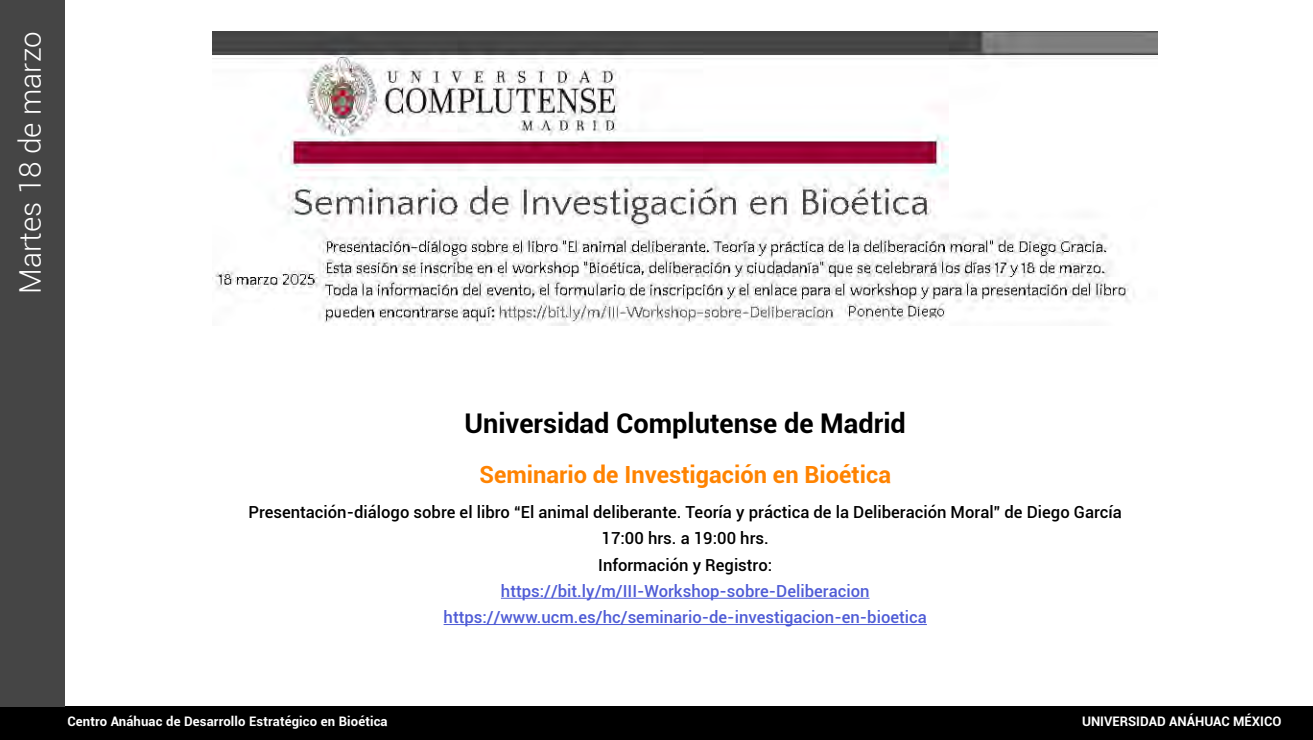
<style>
.page{position:relative;width:1313px;height:740px;background:#fff}
.page>*{position:absolute;margin:0;border:0;box-sizing:border-box;transform-origin:0 0}
.t1{font:300 29.75px "Roboto";color:#fff}
.t2{font:700 27.12px "Roboto";color:#000}
.t3{font:700 23.62px "Roboto";color:#ff8300}
.t4{font:500 16.62px/26.2px "Roboto";color:#000;text-align:center}
.t5{font:500 16.62px/26.2px "Roboto";color:#4f5cd6;text-align:center}
.t6{font:700 13.12px "Roboto";letter-spacing:.01em;color:#fff}
</style>
<div class="page">
<div style="left:0;top:706px;width:1312px;height:33px;background:#000"></div>
<div style="left:0;top:0;width:65px;height:706px;background:#454545"></div>
<img style="left:213px;top:32px;width:944px;height:294px">
<hr style="left:501px;top:597px;width:368px;height:1px;background:#4f5cd6">
<hr style="left:443px;top:624px;width:484px;height:1px;background:#4f5cd6">
<h1 class="t1" style="left:10px;top:294px;width:264px;rotate:-90deg">Martes 18 de marzo</h1>
<h2 class="t2" style="left:464px;top:404px;width:443px">Universidad Complutense de Madrid</h2>
<h3 class="t3" style="left:479px;top:458px;width:413px">Seminario de Investigación en Bioética</h3>
<p class="t4" style="left:248px;top:498px;width:875px">Presentación-diálogo sobre el libro “El animal deliberante. Teoría y práctica de la Deliberación Moral” de Diego García<br>17:00 hrs. a 19:00 hrs.<br>Información y Registro:</p>
<p class="t5" style="left:443px;top:577px;width:485px">https://bit.ly/m/III-Workshop-sobre-Deliberacion https://www.ucm.es/hc/seminario-de-investigacion-en-bioetica</p>
<p class="t6" style="left:67px;top:711px;width:322px">Centro Anáhuac de Desarrollo Estratégico en Bioética</p>
<p class="t6" style="left:1082px;top:711px;width:201px">UNIVERSIDAD ANÁHUAC MÉXICO</p>
</div>
